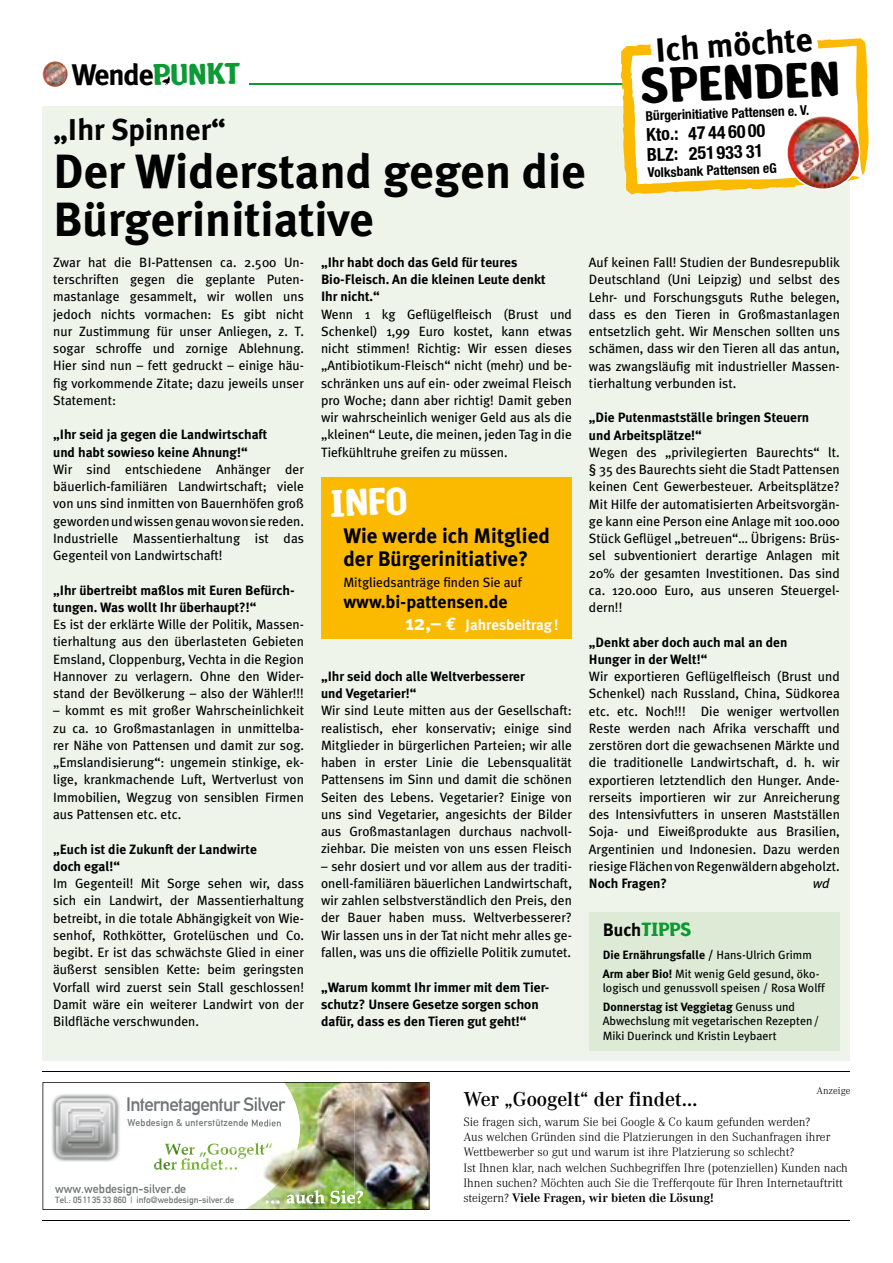
<style>
.page{position:relative;width:893px;height:1263px;background:#fff}
.page>*{position:absolute;margin:0;border:0;box-sizing:border-box;transform-origin:0 0}
.t1{font:700 48px/48px "Meta Plus";color:#000}
.t2{font:46.65px "Amoebia Drop";color:#000}
.t3{font:36px "Amoebia Drop";color:#fff}
.t4{font:700 33.6px "Meta Plus";color:#000}
.t5{font:700 30px "Meta Plus";color:#000}
.t6{font:700 29.85px "Meta Plus";letter-spacing:-.04em;color:#000}
.t7{font:28.2px "Amoebia Drop";color:#0b9a33}
.t8{font:700 21px/22.5px "Meta Plus";color:#000}
.t9{font:600 21px "Corporate A";color:#000}
.t10{font:19.05px "Alte DIN1451 Mittelschrift";letter-spacing:-.04em;color:#717676}
.t11{font:700 condensed 18px/20.2px "Helvetica Neue LT Std";color:#000}
.t12{font:700 18px "Meta Plus";color:#000}
.t13{font:18px "Amoebia Drop";color:#0b9a33}
.t14{font:700 15px "Meta Plus";color:#fff}
.t15{font:13.5px/17.2px "Meta Plus";color:#000;text-align:justify}
.t16{font:700 13.5px/17.2px "Meta Plus";color:#000}
.t17{font:700 condensed 13.5px "Helvetica Neue LT Std";color:#000}
.t18{font:italic 13.5px "Meta Plus";color:#000}
.t19{font:300 12.75px/15.3px "Corporate A";color:#000}
.t20{font:12px/18.6px "Meta Plus";color:#000}
.t21{font:12px "Alte DIN1451 Mittelschrift";color:#717676}
.t22{font:300 10.5px "Corporate A";color:#000}
.t23{font:9.6px "Alte DIN1451 Mittelschrift";letter-spacing:.02em;color:#717676}
.t24{font:9px "Alte DIN1451 Mittelschrift";color:#717676}
.s1{font-size:21px}
.s2{font-family:"Meta Plus";font-weight:700;color:#000}
.s3{font-weight:700}
</style>
<div class="page">
<div style="left:43px;top:106px;width:807px;height:955px;background:#eef4ea"></div>
<hr style="left:249px;top:84px;width:601px;height:1px;background:#0b9a33">
<img style="left:43px;top:61px;width:25px;height:26px;border-radius:13px">
<svg style="left:162px;top:77px;width:8px;height:8px"></svg>
<svg style="left:616px;top:38px;width:253px;height:157px"></svg>
<svg style="left:629px;top:38px;width:231px;height:152px"></svg>
<div style="left:321px;top:478px;width:251px;height:161px;background:#fbb900"></div>
<div style="left:589px;top:912px;width:251px;height:138px;background:#dcead6"></div>
<img style="left:363px;top:1082px;width:66px;height:128px">
<img style="left:43px;top:1082px;width:320px;height:128px">
<hr style="left:43px;top:1220px;width:807px;height:1px;background:#000">
<hr style="left:43px;top:1071px;width:807px;height:1px;background:#000">
<h3 class="t6" style="left:72px;top:57px;width:84px">Wende</h3>
<h3 class="t7" style="left:153px;top:60px;width:88px;rotate:-1deg">PUNKT</h3>
<h3 class="t5" style="left:53px;top:112px;width:174px">„Ihr Spinner“</h3>
<h1 class="t1" style="left:53px;top:147px;width:534px">Der Widerstand gegen die<br>Bürgerinitiative</h1>
<h3 class="t4" style="left:654px;top:31px;width:159px;rotate:-4deg">Ich möchte</h3>
<h2 class="t2" style="left:640px;top:61px;width:200px;rotate:-2deg">SPENDEN</h2>
<p class="t17" style="left:645px;top:108px;width:165px;rotate:-2deg">Bürgerinitiative Pattensen e. V.</p>
<h3 class="t11" style="left:646px;top:124px;width:121px;rotate:-2deg">Kto.: 47 44 60 00<br>BLZ: 251933 31</h3>
<p class="t17" style="left:647px;top:164px;width:131px;rotate:-2deg">Volksbank Pattensen eG</p>
<p class="t15" style="left:53px;top:253px;width:252px">Zwar hat die BI-Pattensen ca. 2.500 Un&shy;terschriften gegen die geplante Puten&shy;mastanlage gesammelt, wir wollen uns jedoch nichts vormachen: Es gibt nicht nur Zustimmung für unser Anliegen, z. T. sogar schroffe und zornige Ablehnung.<br>Hier sind nun – fett gedruckt – einige häu&shy;fig vorkommende Zitate; dazu jeweils unser Statement:</p>
<p class="t16" style="left:53px;top:426px;width:216px">„Ihr seid ja gegen die Landwirtschaft und habt sowieso keine Ahnung!“</p>
<p class="t15" style="left:53px;top:460px;width:252px">Wir sind entschiedene Anhänger der bäuerlich-familiären Landwirtschaft; viele von uns sind inmitten von Bauernhöfen groß geworden und wissen genau wovon sie reden.<br>Industrielle Massentierhaltung ist das Gegenteil von Landwirtschaft!</p>
<p class="t16" style="left:53px;top:581px;width:243px">„Ihr übertreibt maßlos mit Euren Befürch&shy;tungen. Was wollt Ihr überhaupt?!“</p>
<p class="t15" style="left:53px;top:616px;width:252px">Es ist der erklärte Wille der Politik, Massen&shy;tierhaltung aus den überlasteten Gebieten Emsland, Cloppenburg, Vechta in die Region Hannover zu verlagern. Ohne den Wider&shy;stand der Bevölkerung – also der Wähler!!!</p>
<p class="t15" style="left:53px;top:702px;width:252px">– kommt es mit großer Wahrscheinlichkeit zu ca. 10 Großmastanlagen in unmittelba&shy;rer Nähe von Pattensen und damit zur sog. „Emslandisierung“: ungemein stinkige, ek&shy;lige, krankmachende Luft, Wertverlust von Immobilien, Wegzug von sensiblen Firmen aus Pattensen etc. etc.</p>
<p class="t16" style="left:53px;top:840px;width:205px">„Euch ist die Zukunft der Landwirte doch egal!“</p>
<p class="t15" style="left:53px;top:874px;width:252px">Im Gegenteil! Mit Sorge sehen wir, dass sich ein Landwirt, der Massentierhaltung betreibt, in die totale Abhängigkeit von Wie&shy;senhof, Rothkötter, Grotelüschen und Co. begibt. Er ist das schwächste Glied in einer äußerst sensiblen Kette: beim geringsten Vorfall wird zuerst sein Stall geschlossen!<br>Damit wäre ein weiterer Landwirt von der Bildfläche verschwunden.</p>
<p class="t16" style="left:321px;top:253px;width:226px">„Ihr habt doch das Geld für teures<br>Bio-Fleisch. An die kleinen Leute denkt<br>Ihr nicht.“</p>
<p class="t15" style="left:321px;top:305px;width:252px">Wenn 1 kg Geflügelfleisch (Brust und Schenkel) 1,99 Euro kostet, kann etwas nicht stimmen! Richtig: Wir essen dieses „Antibiotikum-Fleisch“ nicht (mehr) und be&shy;schränken uns auf ein- oder zweimal Fleisch pro Woche; dann aber richtig! Damit geben wir wahrscheinlich weniger Geld aus als die „kleinen“ Leute, die meinen, jeden Tag in die Tiefkühltruhe greifen zu müssen.</p>
<h3 class="t3" style="left:329px;top:484px;width:79px;rotate:-2deg">INFO</h3>
<h3 class="t8" style="left:343px;top:525px;width:208px">Wie werde ich Mitglied der Bürgerinitiative?</h3>
<p class="t15" style="left:343px;top:573px;width:180px">Mitgliedsanträge finden Sie auf</p>
<h3 class="t12" style="left:343px;top:592px;width:166px">www.bi-pattensen.de</h3>
<p class="t14" style="left:405px;top:616px;width:155px"><span class="s1">12,–</span> Jahresbeitrag !</p>
<p class="t16" style="left:321px;top:667px;width:205px">„Ihr seid doch alle Weltverbesserer und Vegetarier!“</p>
<p class="t15" style="left:321px;top:702px;width:252px">Wir sind Leute mitten aus der Gesellschaft: realistisch, eher konservativ; einige sind Mitglieder in bürgerlichen Parteien; wir alle haben in erster Linie die Lebensqualität Pattensens im Sinn und damit die schönen Seiten des Lebens. Vegetarier? Einige von uns sind Vegetarier, angesichts der Bilder aus Großmastanlagen durchaus nachvoll&shy;ziehbar. Die meisten von uns essen Fleisch</p>
<p class="t15" style="left:321px;top:857px;width:252px">– sehr dosiert und vor allem aus der traditi&shy;onell-familiären bäuerlichen Landwirtschaft, wir zahlen selbstverständlich den Preis, den der Bauer haben muss. Weltverbesserer?<br>Wir lassen uns in der Tat nicht mehr alles ge&shy;fallen, was uns die offizielle Politik zumutet.</p>
<p class="t16" style="left:321px;top:978px;width:230px">„Warum kommt Ihr immer mit dem Tier&shy;schutz? Unsere Gesetze sorgen schon dafür, dass es den Tieren gut geht!“</p>
<p class="t15" style="left:589px;top:254px;width:252px">Auf keinen Fall! Studien der Bundesrepublik Deutschland (Uni Leipzig) und selbst des Lehr- und Forschungsguts Ruthe belegen, dass es den Tieren in Großmastanlagen entsetzlich geht. Wir Menschen sollten uns schämen, dass wir den Tieren all das antun, was zwangsläufig mit industrieller Massen&shy;tierhaltung verbunden ist.</p>
<p class="t16" style="left:589px;top:409px;width:222px">„Die Putenmastställe bringen Steuern und Arbeitsplätze!“</p>
<p class="t15" style="left:589px;top:443px;width:252px">Wegen des „privilegierten Baurechts“ lt. § 35 des Baurechts sieht die Stadt Pattensen keinen Cent Gewerbesteuer. Arbeitsplätze?<br>Mit Hilfe der automatisierten Arbeitsvorgän&shy;ge kann eine Person eine Anlage mit 100.000<br>Stück Geflügel „betreuen“… Übrigens: Brüs&shy;sel subventioniert derartige Anlagen mit 20% der gesamten Investitionen. Das sind ca. 120.000 Euro, aus unseren Steuergel&shy;dern!!</p>
<p class="t16" style="left:589px;top:633px;width:200px">„Denkt aber doch auch mal an den<br>Hunger in der Welt!“</p>
<p class="t15" style="left:589px;top:668px;width:252px">Wir exportieren Geflügelfleisch (Brust und Schenkel) nach Russland, China, Südkorea etc. etc. Noch!!! Die weniger wertvollen Reste werden nach Afrika verschafft und zerstören dort die gewachsenen Märkte und die traditionelle Landwirtschaft, d. h. wir exportieren letztendlich den Hunger. Ande&shy;rerseits importieren wir zur Anreicherung des Intensivfutters in unseren Mastställen Soja- und Eiweißprodukte aus Brasilien, Argentinien und Indonesien. Dazu werden riesige Flächen von Regenwäldern abgeholzt.</p>
<p class="t16" style="left:589px;top:875px;width:80px">Noch Fragen?</p>
<p class="t18" style="left:813px;top:876px;width:18px">wd</p>
<h3 class="t13" style="left:603px;top:920px;width:90px"><span class="s2">Buch</span>TIPPS</h3>
<p class="t20" style="left:603px;top:946px;width:218px"><span class="s3">Die Ernährungsfalle /</span> Hans-Ulrich Grimm<br><span class="s3">Arm aber Bio!</span> Mit wenig Geld gesund, öko-</p>
<p class="t20" style="left:603px;top:979px;width:223px">lo gisch und genussvoll speisen / Rosa Wolff<br><span class="s3">Donnerstag ist Veggietag</span> Genuss und</p>
<p class="t20" style="left:603px;top:1014px;width:218px;line-height:14.4px">Abwechslung mit vegetarischen Rezepten/<br>Miki Duerinck und Kristin Leybaert</p>
<h3 class="t10" style="left:126px;top:1093px;width:161px">Internetagentur Silver</h3>
<p class="t23" style="left:127px;top:1117px;width:155px">Webdesign &amp; unterstützende Medien</p>
<p class="t21" style="left:55px;top:1181px;width:132px">www.webdesign-silver.de</p>
<p class="t24" style="left:55px;top:1195px;width:181px">Tel.: 05 11 35 33 860 | info@webdesign-silver.de</p>
<h3 class="t9" style="left:463px;top:1088px;width:236px">Wer „Googelt“ der findet…</h3>
<p class="t22" style="left:816px;top:1085px;width:36px">Anzeige</p>
<p class="t19" style="left:463px;top:1114px;width:386px">Sie fragen sich, warum Sie bei Google &amp; Co kaum gefunden werden?<br>Aus welchen Gründen sind die Platzierungen in den Suchanfragen ihrer Wettbewerber so gut und warum ist ihre Platzierung so schlecht?<br>Ist Ihnen klar, nach welchen Suchbegriffen Ihre (potenziellen) Kunden nach Ihnen suchen? Möchten auch Sie die Trefferqoute für Ihren Internetauftritt steigern? <span class="s3">Viele Fragen, wir bieten die Lösung!</span></p>
</div>
